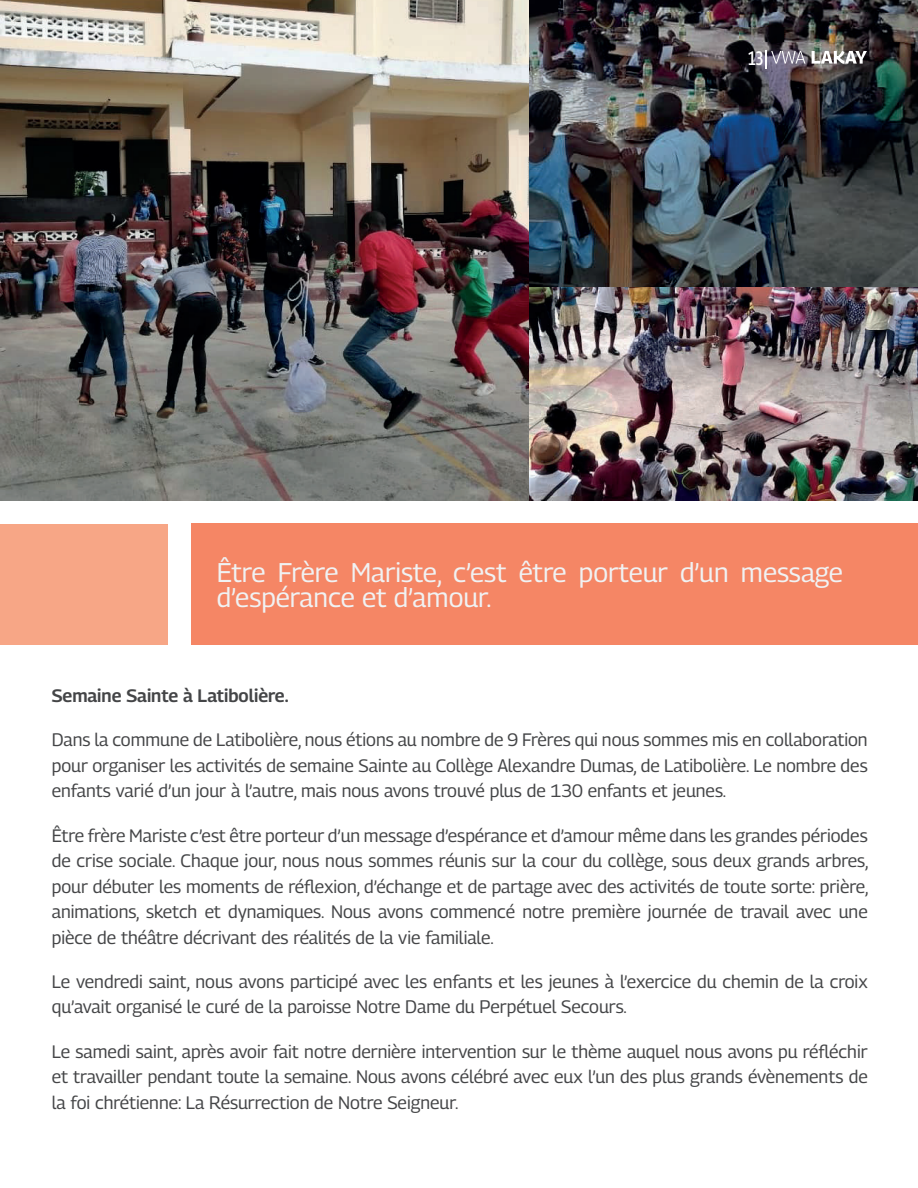
<style>
.page{position:relative;width:918px;height:1188px;background:#fff}
.page>*{position:absolute;margin:0;border:0;box-sizing:border-box;transform-origin:0 0}
.t1{font:27px/25.5px "Georama";color:#f0f2f3}
.t2{font:500 19.5px "Georama Condensed";color:#fff}
.t3{font:18px/25.5px "Georama";color:#444547;text-align:justify}
.t4{font:600 18px "Georama";color:#444547}
</style>
<div class="page">
<img style="left:0;top:0;width:918px;height:501px">
<svg style="left:812px;top:51px;width:55px;height:13px"></svg>
<svg style="left:766px;top:50px;width:40px;height:19px"></svg>
<div style="left:191px;top:523px;width:727px;height:122px;background:#f58665"></div>
<div style="left:0;top:524px;width:168px;height:121px;background:#f7a686"></div>
<p class="t2" style="left:748px;top:44px;width:17px">13</p>
<h1 class="t1" style="left:217px;top:559px;width:628px">Être Frère Mariste, c’est être porteur d’un message d’espérance et d’amour.</h1>
<p class="t4" style="left:52px;top:683px;width:238px">Semaine Sainte à Latibolière.</p>
<p class="t3" style="left:52px;top:727px;width:817px">Dans la commune de Latibolière, nous étions au nombre de 9 Frères qui nous sommes mis en collaboration pour organiser les activités de semaine Sainte au Collège Alexandre Dumas, de Latibolière. Le nombre des enfants varié d’un jour à l’autre, mais nous avons trouvé plus de 130 enfants et jeunes.</p>
<p class="t3" style="left:52px;top:822px;width:818px">Être frère Mariste c’est être porteur d’un message d’espérance et d’amour même dans les grandes périodes de crise sociale. Chaque jour, nous nous sommes réunis sur la cour du collège, sous deux grands arbres, pour débuter les moments de réflexion, d’échange et de partage avec des activités de toute sorte: prière, animations, sketch et dynamiques. Nous avons commencé notre première journée de travail avec une pièce de théâtre décrivant des réalités de la vie familiale.</p>
<p class="t3" style="left:52px;top:968px;width:817px">Le vendredi saint, nous avons participé avec les enfants et les jeunes à l’exercice du chemin de la croix qu’avait organisé le curé de la paroisse Notre Dame du Perpétuel Secours.</p>
<p class="t3" style="left:52px;top:1038px;width:817px">Le samedi saint, après avoir fait notre dernière intervention sur le thème auquel nous avons pu réfléchir et travailler pendant toute la semaine. Nous avons célébré avec eux l’un des plus grands évènements de la foi chrétienne: La Résurrection de Notre Seigneur.</p>
</div>
